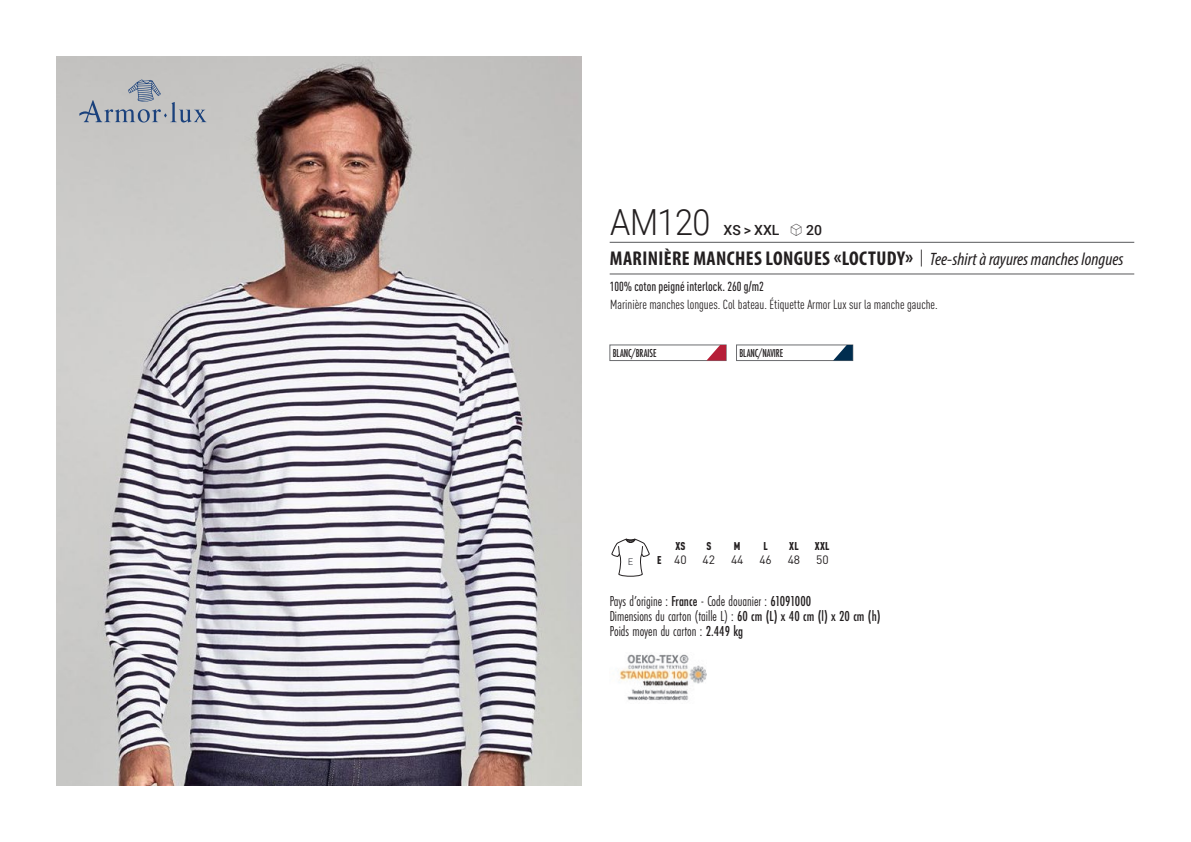
<style>
.page{position:relative;width:1191px;height:842px;background:#fff}
.page>*{position:absolute;margin:0;border:0;box-sizing:border-box;transform-origin:0 0}
.t1{font:300 36px "Roboto";letter-spacing:-.015em;color:#231f20;scale:.9 1}
.t2{font:700 condensed 20px "Myriad Pro";letter-spacing:.02em;color:#231f20}
.t3{font:15px "Futura PT Cond";color:#231f20;scale:.95 1}
.t4{font:500 14px "Roboto";letter-spacing:.005em;color:#231f20}
.t5{font:condensed 13px "DIN Pro";color:#231f20}
.grammage_2020{font:500 condensed 13px "DIN Pro";color:#231f20;scale:.95 1}
.Coloris_nuancier_bla{font:500 12px "Futura PT Cond";letter-spacing:-.01em;color:#231f20;scale:.9 1}
._88_tailles_tab_maig{font:12px "DIN Pro";color:#231f20}
._88_tailles_tab_maig-2{font:900 condensed 11.2px "DIN Pro";letter-spacing:.02em;color:#231f20;scale:.95 1}
.t6{font:300 9.2px "DIN";color:#111219}
.s1{font-family:"Linotype Shapeshifter";font-weight:400;font-size:16px}
.s2{font-family:"Roboto Condensed";font-weight:300;font-stretch:normal}
.s3{font-family:"Myriad Variable Concept";font-weight:400;font-style:italic;font-stretch:normal;font-size:18px}
.s4{font-weight:900;font-stretch:condensed;font-size:11.2px}
.s5{font-weight:500}
</style>
<div class="page">
<img style="left:57px;top:57px;width:524px;height:728px">
<div style="left:609px;top:345px;width:117px;height:16px;background:#fff;border:1px solid #6c6d70"></div>
<svg style="left:706px;top:345px;width:20px;height:16px"></svg>
<div style="left:736px;top:345px;width:117px;height:16px;background:#fff;border:1px solid #6c6d70"></div>
<svg style="left:833px;top:345px;width:19px;height:16px"></svg>
<svg style="left:79px;top:79px;width:127px;height:44px;background:#aeb2b8"></svg>
<svg style="left:611px;top:539px;width:38px;height:37px"></svg>
<img style="left:619px;top:654px;width:87px;height:47px">
<hr style="left:609px;top:242px;width:525px;height:1px;background:#57585a">
<hr style="left:609px;top:274px;width:525px;height:1px;background:#57585a">
<p class="t1" style="left:610px;top:197px;width:113px">AM120</p>
<p class="t4" style="left:723px;top:220px;width:100px">XS &gt; XXL <span class="s1">S</span> 20</p>
<p class="t2" style="left:610px;top:246px;width:515px">MARINIÈRE MANCHES LONGUES «LOCTUDY» <span class="s2">|</span> <span class="s3">Tee-shirt à rayures manches longues</span></p>
<p class="grammage_2020" style="left:609px;top:277px;width:164px">100% coton peigné interlock. 260 g/m2</p>
<p class="t5" style="left:610px;top:295px;width:329px">Marinière manches longues. Col bateau. Étiquette Armor Lux sur la manche gauche.</p>
<p class="Coloris_nuancier_bla" style="left:613px;top:346px;width:50px">BLANC/BRAISE</p>
<p class="Coloris_nuancier_bla" style="left:739px;top:346px;width:50px">BLANC/NAVIRE</p>
<p class="t6" style="left:628px;top:556px;width:7px">E</p>
<p class="_88_tailles_tab_maig-2" style="left:675px;top:538px;width:12px">XS</p>
<p class="_88_tailles_tab_maig-2" style="left:706px;top:538px;width:7px">S</p>
<p class="_88_tailles_tab_maig-2" style="left:734px;top:538px;width:8px">M</p>
<p class="_88_tailles_tab_maig-2" style="left:763px;top:538px;width:6px">L</p>
<p class="_88_tailles_tab_maig-2" style="left:789px;top:538px;width:12px">XL</p>
<p class="_88_tailles_tab_maig-2" style="left:815px;top:538px;width:17px">XXL</p>
<p class="_88_tailles_tab_maig" style="left:657px;top:550px;width:31px"><span class="s4">E</span> 40</p>
<p class="_88_tailles_tab_maig" style="left:702px;top:550px;width:14px">42</p>
<p class="_88_tailles_tab_maig" style="left:731px;top:550px;width:14px">44</p>
<p class="_88_tailles_tab_maig" style="left:759px;top:550px;width:14px">46</p>
<p class="_88_tailles_tab_maig" style="left:787px;top:550px;width:14px">48</p>
<p class="_88_tailles_tab_maig" style="left:816px;top:550px;width:14px">50</p>
<p class="t3" style="left:609px;top:592px;width:214px">Pays d’origine : <span class="s5">France</span> - Code douanier : <span class="s5">61091000</span></p>
<p class="t3" style="left:609px;top:607px;width:287px">Dimensions du carton (taille L) : <span class="s5">60 cm (L) x 40 cm (l) x 20 cm (h)</span></p>
<p class="t3" style="left:609px;top:622px;width:142px">Poids moyen du carton : <span class="s5">2.449 kg</span></p>
</div>
